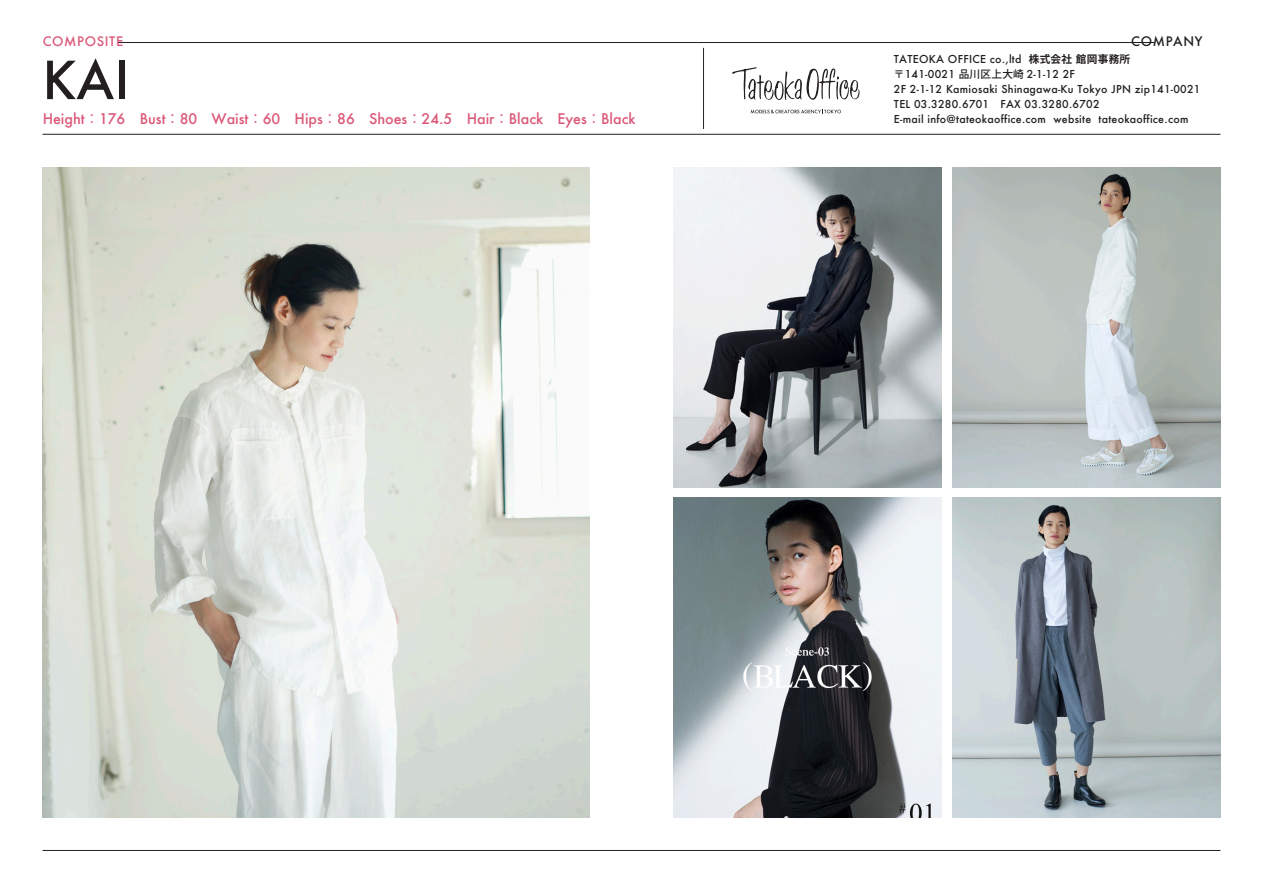
<style>
.page{position:relative;width:1263px;height:893px;background:#fff}
.page>*{position:absolute;margin:0;border:0;box-sizing:border-box;transform-origin:0 0}
.t1{font:500 51px "Futura";color:#231f20}
.t2{font:500 14.25px "Futura";color:#db5878}
.t3{font:500 12.75px "Futura";letter-spacing:.05em;color:#db5878}
.t4{font:500 12.75px "Futura";letter-spacing:.05em;color:#231f20}
.t5{font:500 10.65px/14.9px "Futura";letter-spacing:.025em;color:#231f20}
.s1{font-family:"Koz Go Pro";font-weight:700}
.s2{font-family:"Koz Go Pro"}
.s3{font-family:"Koz Go Pro";font-weight:400}
</style>
<div class="page">
<svg style="left:732px;top:67px;width:127px;height:33px"></svg>
<svg style="left:751px;top:109px;width:90px;height:5px"></svg>
<hr style="left:118px;top:42px;width:1037px;height:1px;background:#231f20">
<hr style="left:43px;top:134px;width:1177px;height:1px;background:#231f20">
<hr style="left:43px;top:850px;width:1177px;height:1px;background:#231f20">
<hr style="left:703px;top:48px;width:1px;height:81px;background:#231f20">
<img style="left:43px;top:167px;width:546px;height:651px">
<img style="left:952px;top:167px;width:268px;height:320px">
<img style="left:674px;top:498px;width:268px;height:320px">
<img style="left:952px;top:498px;width:268px;height:320px">
<img style="left:674px;top:167px;width:268px;height:320px">
<p class="t3" style="left:43px;top:32px;width:82px">COMPOSITE</p>
<p class="t4" style="left:1131px;top:32px;width:73px">COMPANY</p>
<h1 class="t1" style="left:43px;top:45px;width:88px">KAI</h1>
<p class="t5" style="left:894px;top:52px;width:308px">TATEOKA OFFICE co.,ltd <span class="s1">株式会社館岡事務所<br></span><span class="s2">〒</span>141-0021 <span class="s2">品川区上大崎</span> 2-1-12 2F<br>2F 2-1-12 Kamiosaki Shinagawa-Ku Tokyo JPN zip141-0021<br>TEL 03.3280.6701 FAX 03.3280.6702<br>E-mail info@tateokaoffice.com website tateokaoffice.com</p>
<h2 class="t2" style="left:43px;top:109px;width:594px">Height<span class="s3">：</span>176 Bust<span class="s3">：</span>80 Waist<span class="s3">：</span>60 Hips<span class="s3">：</span>86 Shoes<span class="s3">：</span>24.5 Hair<span class="s3">：</span>Black Eyes<span class="s3">：</span>Black</h2>
</div>
